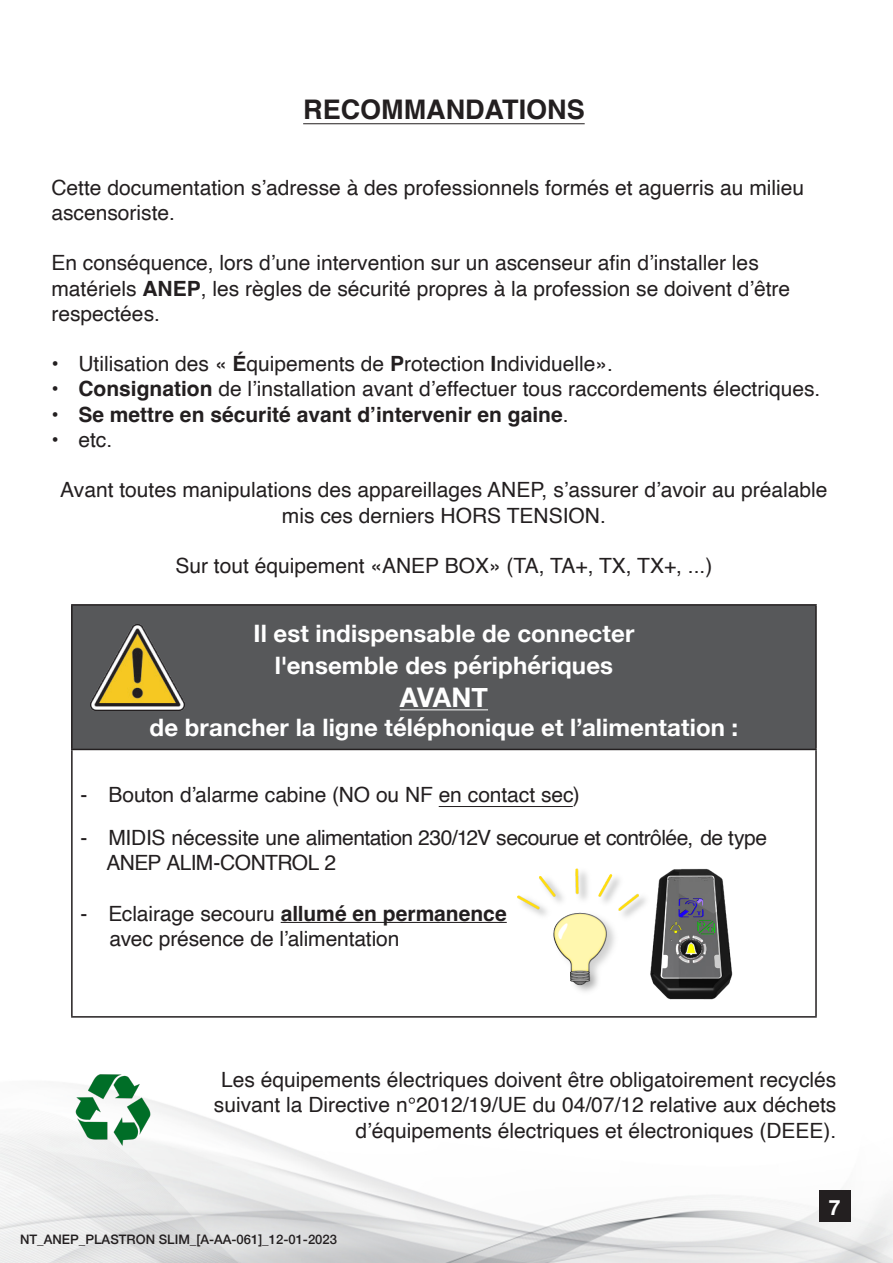
<style>
.page{position:relative;width:893px;height:1263px;background:#fff}
.page>*{position:absolute;margin:0;border:0;box-sizing:border-box;transform-origin:0 0}
.t1{font:700 27px "Helvetica";color:#231f20}
.t2{font:700 27px "Helvetica Neue";letter-spacing:-.025em;color:#fff}
.t3{font:700 24px "Helvetica Neue";letter-spacing:.005em;color:#fff}
.t4{font:21px/25.2px "Helvetica";color:#231f20}
.t5{font:700 21px "Helvetica";color:#231f20}
.t6{font:21px "Helvetica";letter-spacing:-.02em;color:#231f20}
.t7{font:21px "Helvetica";letter-spacing:-.03em;color:#231f20}
.t8{font:700 21px "Helvetica";color:#fff}
.t9{font:500 13.05px "Helvetica Neue";color:#231f20}
.s1{font-weight:700}
.s2{font-weight:400}
</style>
<div class="page">
<img style="left:0;top:124px;width:893px;height:1139px">
<div style="left:819px;top:1191px;width:31px;height:31px;background:#231f20"></div>
<hr style="left:303px;top:123px;width:282px;height:1px;background:#231f20">
<div style="left:72px;top:605px;width:744px;height:144px;background:#57585a"></div>
<hr style="left:71px;top:604px;width:746px;height:2px;background:#231f20">
<hr style="left:71px;top:606px;width:2px;height:143px;background:#231f20">
<hr style="left:815px;top:606px;width:2px;height:143px;background:#231f20">
<hr style="left:71px;top:749px;width:746px;height:1px;background:#231f20">
<hr style="left:71px;top:750px;width:2px;height:266px;background:#231f20">
<hr style="left:815px;top:750px;width:2px;height:266px;background:#231f20">
<hr style="left:71px;top:1016px;width:746px;height:1px;background:#231f20">
<hr style="left:400px;top:709px;width:88px;height:1px;background:#fff">
<hr style="left:439px;top:806px;width:134px;height:1px;background:#231f20">
<hr style="left:281px;top:922px;width:226px;height:1px;background:#231f20">
<img style="left:75px;top:1072px;width:75px;height:74px">
<img style="left:91px;top:624px;width:94px;height:87px">
<img style="left:649px;top:868px;width:85px;height:133px">
<img style="left:514px;top:865px;width:140px;height:134px">
<p class="t1" style="left:303px;top:93px;width:283px">RECOMMANDATIONS</p>
<p class="t4" style="left:51px;top:176px;width:754px">Cette documentation s’adresse à des professionnels formés et aguerris au milieu ascensoriste.</p>
<p class="t4" style="left:51px;top:251px;width:740px">En conséquence, lors d’une intervention sur un ascenseur afin d’installer les matériels <span class="s1">ANEP</span>, les règles de sécurité propres à la profession se doivent d’être respectées.</p>
<p class="t4" style="left:51px;top:352px;width:563px">• Utilisation des « <span class="s1">É</span>quipements de <span class="s1">P</span>rotection <span class="s1">I</span>ndividuelle».</p>
<p class="t4" style="left:51px;top:377px;width:770px"><span class="s1">• Consignation</span> de l’installation avant d’effectuer tous raccordements électriques.</p>
<p class="t5" style="left:51px;top:401px;width:519px">• Se mettre en sécurité avant d’intervenir en gaine<span class="s2">.</span></p>
<p class="t4" style="left:51px;top:428px;width:62px">• etc.</p>
<p class="t4" style="left:60px;top:478px;width:769px;text-align:center">Avant toutes manipulations des appareillages ANEP, s’assurer d’avoir au préalable mis ces derniers HORS TENSION.</p>
<p class="t4" style="left:175px;top:554px;width:538px">Sur tout équipement «ANEP BOX» (TA, TA+, TX, TX+, ...)</p>
<p class="t3" style="left:254px;top:615px;width:382px">Il est indispensable de connecter</p>
<p class="t3" style="left:275px;top:647px;width:340px">l'ensemble des périphériques</p>
<p class="t2" style="left:400px;top:676px;width:90px">AVANT</p>
<p class="t3" style="left:150px;top:708px;width:590px">de brancher la ligne téléphonique et l’alimentation :</p>
<p class="t4" style="left:80px;top:783px;width:501px">- Bouton d’alarme cabine (NO ou NF en contact sec)</p>
<p class="t6" style="left:80px;top:822px;width:688px">- MIDIS nécessite une alimentation 230/12V secourue et contrôlée, de type</p>
<p class="t7" style="left:106px;top:847px;width:231px">ANEP ALIM-CONTROL 2</p>
<p class="t5" style="left:80px;top:901px;width:428px"><span class="s2">- Eclairage secouru</span> allumé en permanence</p>
<p class="t4" style="left:110px;top:927px;width:291px">avec présence de l’alimentation</p>
<p class="t4" style="left:221px;top:1068px;width:617px">Les équipements électriques doivent être obligatoirement recyclés</p>
<p class="t4" style="left:214px;top:1093px;width:624px">suivant la Directive n°2012/19/UE du 04/07/12 relative aux déchets</p>
<p class="t4" style="left:355px;top:1118px;width:482px">d’équipements électriques et électroniques (DEEE).</p>
<p class="t9" style="left:20px;top:1228px;width:318px">NT_ANEP_PLASTRON SLIM_[A-AA-061]_12-01-2023</p>
<p class="t8" style="left:829px;top:1194px;width:13px">7</p>
</div>
